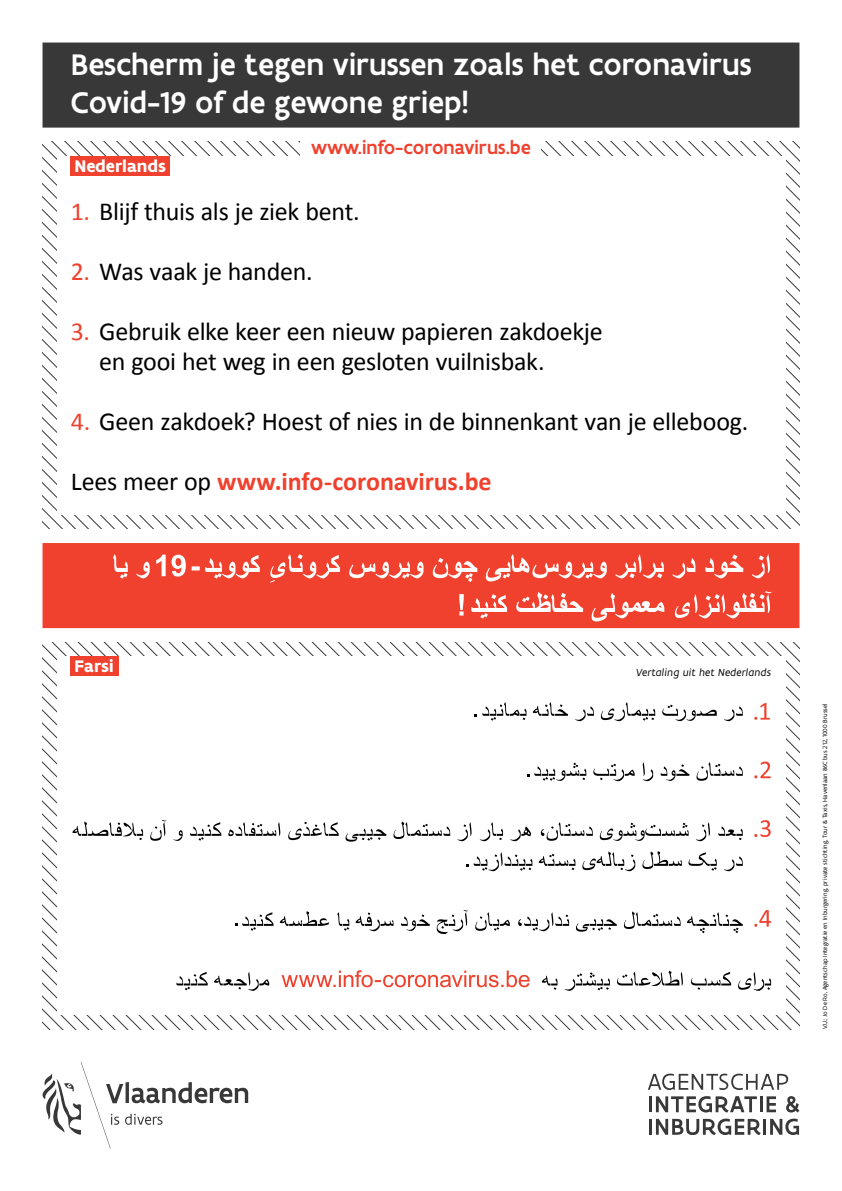
<style>
.page{position:relative;width:842px;height:1191px;background:#fff}
.page>*{position:absolute;margin:0;border:0;box-sizing:border-box;transform-origin:0 0}
.t1{font:500 32px/38px "Flanders Art Sans";color:#fff}
.t2{font:26px/30px "Calibri";letter-spacing:-.01em;color:#000}
.t3{font:700 26px "Calibri";letter-spacing:-.005em;color:#ef412e}
.t4{font:500 20px "Flanders Art Sans";color:#ef412e}
.t5{font:700 18px "Flanders Art Sans";color:#fff}
.t6{font:italic 11px "Flanders Art Sans";letter-spacing:.01em;color:#000}
.t7{font:6.5px "Flanders Art Sans";color:#000}
.s1{color:#ef412e}
.s2{font-weight:400;color:#000}
</style>
<div class="page">
<svg style="left:43px;top:488px;width:756px;height:41px"></svg>
<svg style="left:43px;top:642px;width:756px;height:8px"></svg>
<div style="left:57px;top:156px;width:728px;height:358px;background:#fff"></div>
<div style="left:43px;top:43px;width:756px;height:85px;background:#383839"></div>
<div style="left:43px;top:543px;width:756px;height:85px;background:#ef412e"></div>
<svg style="left:471px;top:591px;width:301px;height:30px"></svg>
<svg style="left:113px;top:554px;width:657px;height:29px;background:#f16454"></svg>
<svg style="left:42px;top:1062px;width:206px;height:86px"></svg>
<svg style="left:648px;top:1073px;width:140px;height:17px"></svg>
<hr style="left:649px;top:1096px;width:3px;height:16px;background:#383839">
<svg style="left:656px;top:1096px;width:120px;height:16px"></svg>
<svg style="left:786px;top:1096px;width:13px;height:16px"></svg>
<hr style="left:649px;top:1118px;width:3px;height:16px;background:#383839">
<svg style="left:656px;top:1118px;width:105px;height:17px"></svg>
<hr style="left:763px;top:1118px;width:3px;height:16px;background:#383839">
<svg style="left:770px;top:1118px;width:29px;height:17px"></svg>
<svg style="left:72px;top:820px;width:671px;height:21px"></svg>
<svg style="left:482px;top:702px;width:261px;height:19px"></svg>
<div style="left:71px;top:156px;width:99px;height:20px;background:#ef412e"></div>
<div style="left:71px;top:656px;width:48px;height:20px;background:#ef412e"></div>
<svg style="left:459px;top:594px;width:5px;height:21px"></svg>
<svg style="left:527px;top:762px;width:216px;height:19px"></svg>
<svg style="left:467px;top:851px;width:276px;height:20px"></svg>
<svg style="left:235px;top:910px;width:508px;height:24px"></svg>
<svg style="left:43px;top:970px;width:756px;height:59px"></svg>
<svg style="left:754px;top:910px;width:17px;height:16px"></svg>
<svg style="left:754px;top:820px;width:17px;height:17px"></svg>
<svg style="left:754px;top:761px;width:17px;height:17px"></svg>
<svg style="left:754px;top:703px;width:16px;height:16px"></svg>
<p class="t1" style="left:71px;top:45px;width:682px">Bescherm je tegen virussen zoals het coronavirus<br>Covid-19 of de gewone griep!</p>
<p class="t5" style="left:74px;top:154px;width:93px">Nederlands</p>
<p class="t4" style="left:311px;top:135px;width:221px">www.info-coronavirus.be</p>
<p class="t2" style="left:71px;top:196px;width:290px"><span class="s1">1.</span> Blijf thuis als je ziek bent.</p>
<p class="t2" style="left:71px;top:256px;width:243px"><span class="s1">2.</span> Was vaak je handen.</p>
<p class="t2" style="left:99px;top:316px;width:505px;text-indent:-28px"><span class="s1">3.</span> Gebruik elke keer een nieuw papieren zakdoekje en gooi het weg in een gesloten vuilnisbak.</p>
<p class="t2" style="left:71px;top:406px;width:679px"><span class="s1">4.</span> Geen zakdoek? Hoest of nies in de binnenkant van je elleboog.</p>
<p class="t3" style="left:71px;top:463px;width:422px"><span class="s2">Lees meer op</span> www.info-coronavirus.be</p>
<p class="t5" style="left:74px;top:655px;width:41px">Farsi</p>
<p class="t6" style="left:636px;top:666px;width:136px">Vertaling uit het Nederlands</p>
<p class="t7" style="left:821px;top:1029px;width:327px;rotate:-90deg">V.U.: Jo De Ro, Agentschap Integratie en Inburgering, private stichting, Tour &amp; Taxis, Havenlaan 86C bus 212, 1000 Brussel</p>
</div>
